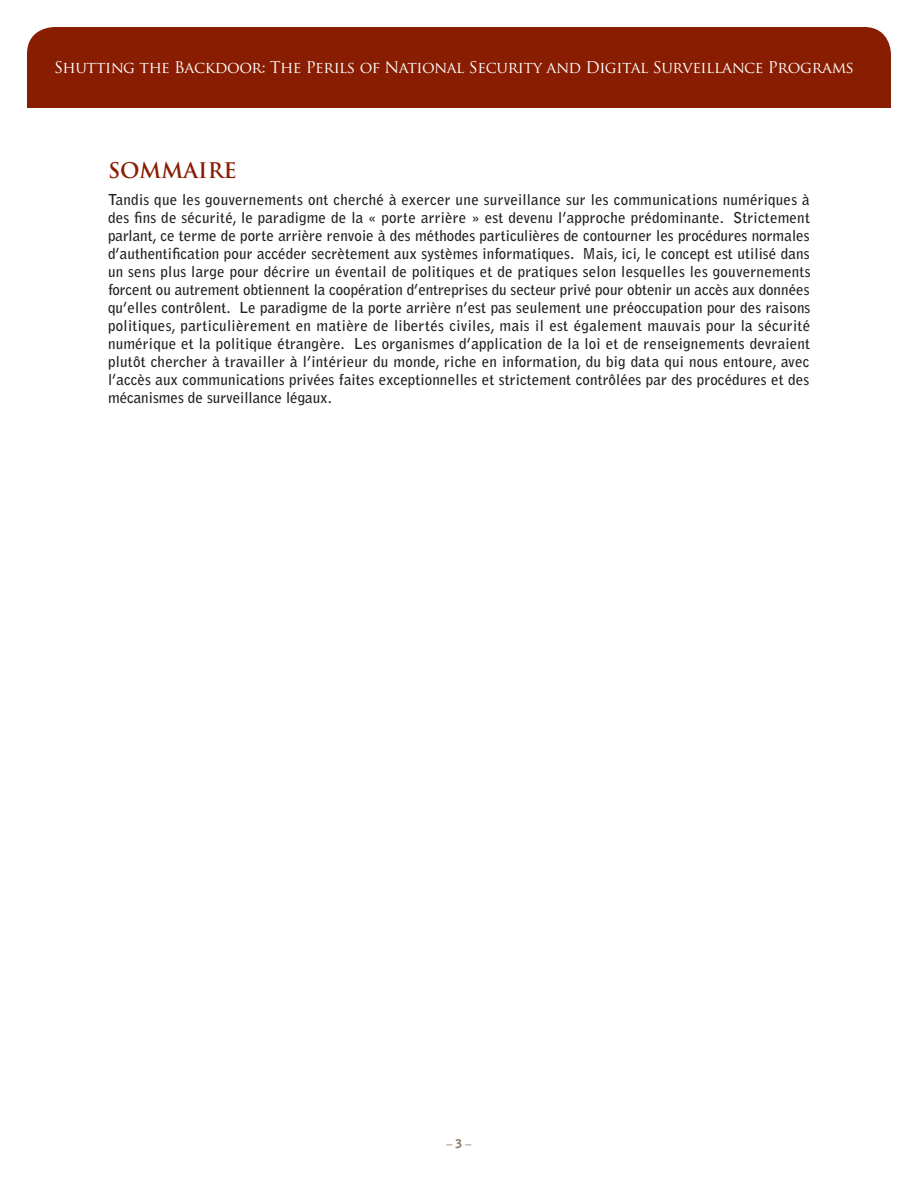
<style>
.page{position:relative;width:918px;height:1188px;background:#fff}
.page>*{position:absolute;margin:0;border:0;box-sizing:border-box;transform-origin:0 0}
.t1{font:700 21px "Trajan Pro";color:#891d02}
.t2{font:15.75px "Trajan Pro";letter-spacing:-.025em;color:#fff}
.t3{font:700 15px/18px "Bell Gothic Std";color:#231f20;text-align:justify}
.t4{font:700 12px "Bell Gothic Std";color:#8a7966}
.s1{font-weight:900}
</style>
<div class="page">
<div style="left:27px;top:27px;width:864px;height:81px;background:#891d02"></div>
<p class="t2" style="left:54px;top:58px;width:802px">Shutting the Backdoor: The Perils of National Security and Digital Surveillance Programs</p>
<h1 class="t1" style="left:108px;top:157px;width:130px">SOMMAIRE</h1>
<p class="t3" style="left:108px;top:190px;width:704px">Tandis que les gouvernements ont cherché à exercer une surveillance sur les communications numériques à des fins de sécurité, le paradigme de la « porte arrière » est devenu l’approche prédominante. Strictement parlant, ce terme de porte arrière renvoie à des méthodes particulières de contourner les procédures normales d’authentification pour accéder secrètement aux systèmes informatiques. Mais, ici, le concept est utilisé dans un sens plus large pour décrire un éventail de politiques et de pratiques selon lesquelles les gouvernements forcent ou autrement obtiennent la coopération d’entreprises du secteur privé pour obtenir un accès aux données qu’elles contrôlent. Le paradigme de la porte arrière n’est pas seulement une préoccupation pour des raisons politiques, particulièrement en matière de libertés civiles, mais il est également mauvais pour la sécurité numérique et la politique étrangère. Les organismes d’application de la loi et de renseignements devraient plutôt chercher à travailler à l’intérieur du monde, riche en information, du big data qui nous entoure, avec l’accès aux communications privées faites exceptionnelles et strictement contrôlées par des procédures et des mécanismes de surveillance légaux.</p>
<p class="t4" style="left:446px;top:1136px;width:27px">– <span class="s1">3</span> –</p>
</div>
